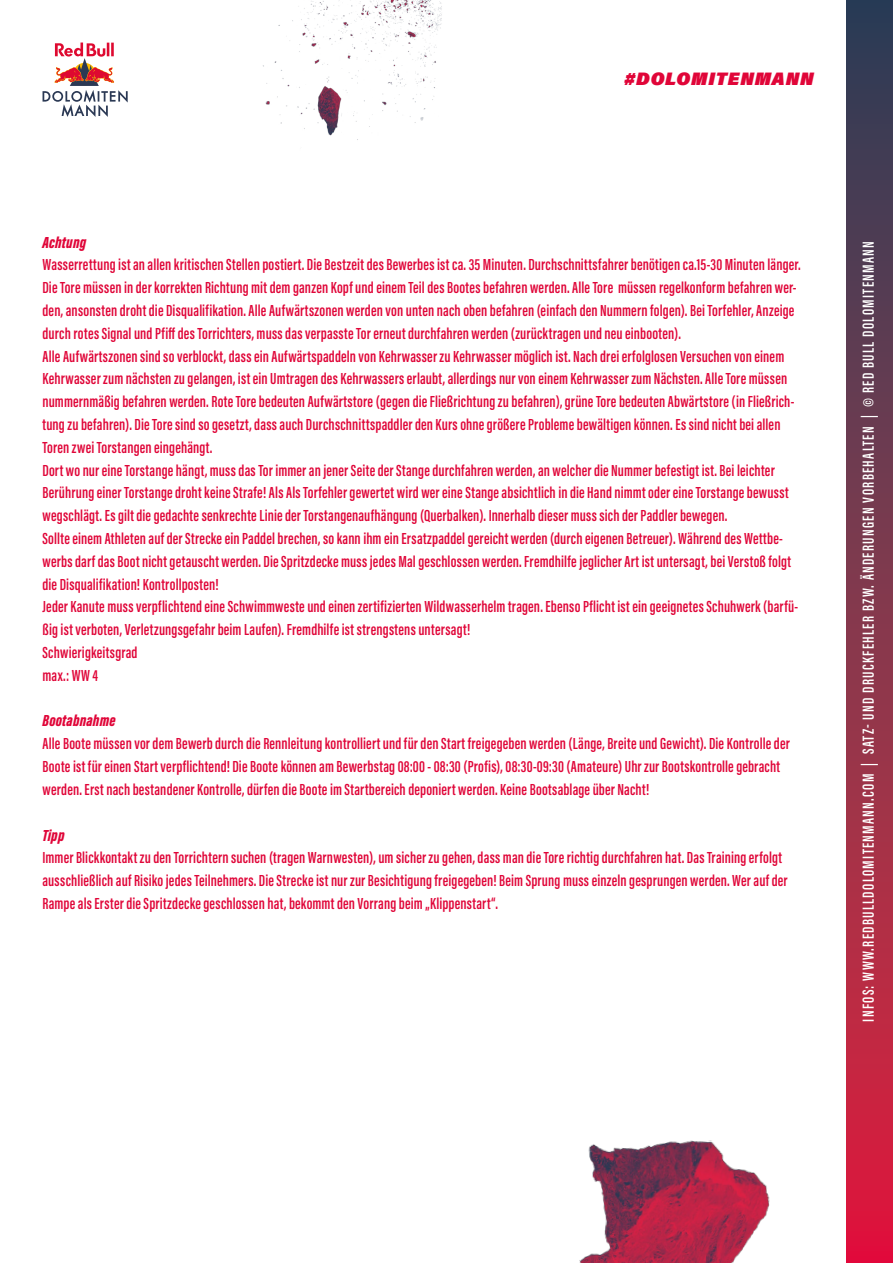
<style>
.page{position:relative;width:893px;height:1263px;background:#fff}
.page>*{position:absolute;margin:0;border:0;box-sizing:border-box;transform-origin:0 0}
.t1{font:italic 900 18px "Acumin Pro";letter-spacing:.04em;color:#e00538}
.t2{font:600 16.5px/22.8px "Acumin Pro Extra Cond";letter-spacing:.01em;color:#e00538}
.t3{font:600 16.5px "Acumin Pro Extra Cond";letter-spacing:.08em;color:#fff}
.t4{font:italic 900 16.5px "Acumin Pro Extra Cond";letter-spacing:.015em;color:#e00538}
</style>
<div class="page">
<svg style="left:846px;top:0;width:47px;height:1263px;background:#86324b"></svg>
<svg style="left:43px;top:43px;width:85px;height:74px"></svg>
<img style="left:263px;top:0;width:179px;height:140px">
<img style="left:579px;top:1140px;width:191px;height:123px">
<p class="t1" style="left:624px;top:66px;width:191px">#DOLOMITENMANN</p>
<p class="t4" style="left:43px;top:232px;width:45px">Achtung</p>
<p class="t2" style="left:43px;top:253px;width:760px">Wasserrettung ist an allen kritischen Stellen postiert. Die Bestzeit des Bewerbes ist ca. 35 Minuten. Durchschnittsfahrer benötigen ca.15-30 Minuten länger.<br>Die Tore müssen in der korrekten Richtung mit dem ganzen Kopf und einem Teil des Bootes befahren werden. Alle Tore müssen regelkonform befahren wer&shy;den, ansonsten droht die Disqualifikation. Alle Aufwärtszonen werden von unten nach oben befahren (einfach den Nummern folgen). Bei Torfehler, Anzeige durch rotes Signal und Pfiff des Torrichters, muss das verpasste Tor erneut durchfahren werden (zurücktragen und neu einbooten).<br>Alle Aufwärtszonen sind so verblockt, dass ein Aufwärtspaddeln von Kehrwasser zu Kehrwasser möglich ist. Nach drei erfolglosen Versuchen von einem Kehrwasser zum nächsten zu gelangen, ist ein Umtragen des Kehrwassers erlaubt, allerdings nur von einem Kehrwasser zum Nächsten. Alle Tore müssen nummernmäßig befahren werden. Rote Tore bedeuten Aufwärtstore (gegen die Fließrichtung zu befahren), grüne Tore bedeuten Abwärtstore (in Fließrich&shy;tung zu befahren). Die Tore sind so gesetzt, dass auch Durchschnittspaddler den Kurs ohne größere Probleme bewältigen können. Es sind nicht bei allen Toren zwei Torstangen eingehängt.<br>Dort wo nur eine Torstange hängt, muss das Tor immer an jener Seite der Stange durchfahren werden, an welcher die Nummer befestigt ist. Bei leichter Berührung einer Torstange droht keine Strafe! Als Als Torfehler gewertet wird wer eine Stange absichtlich in die Hand nimmt oder eine Torstange bewusst wegschlägt. Es gilt die gedachte senkrechte Linie der Torstangenaufhängung (Querbalken). Innerhalb dieser muss sich der Paddler bewegen.<br>Sollte einem Athleten auf der Strecke ein Paddel brechen, so kann ihm ein Ersatzpaddel gereicht werden (durch eigenen Betreuer). Während des Wettbe&shy;werbs darf das Boot nicht getauscht werden. Die Spritzdecke muss jedes Mal geschlossen werden. Fremdhilfe jeglicher Art ist untersagt, bei Verstoß folgt die Disqualifikation! Kontrollposten!<br>Jeder Kanute muss verpflichtend eine Schwimmweste und einen zertifizierten Wildwasserhelm tragen. Ebenso Pflicht ist ein geeignetes Schuhwerk (barfü&shy;ßig ist verboten, Verletzungsgefahr beim Laufen). Fremdhilfe ist strengstens untersagt!<br>Schwierigkeitsgrad<br>max.: WW 4</p>
<p class="t4" style="left:43px;top:711px;width:74px">Bootabnahme</p>
<p class="t2" style="left:43px;top:732px;width:749px">Alle Boote müssen vor dem Bewerb durch die Rennleitung kontrolliert und für den Start freigegeben werden (Länge, Breite und Gewicht). Die Kontrolle der<br>Boote ist für einen Start verpflichtend! Die Boote können am Bewerbstag 08:00 - 08:30 (Profis), 08:30-09:30 (Amateure) Uhr zur Bootskontrolle gebracht werden. Erst nach bestandener Kontrolle, dürfen die Boote im Startbereich deponiert werden. Keine Bootsablage über Nacht!</p>
<p class="t4" style="left:43px;top:825px;width:23px">Tipp</p>
<p class="t2" style="left:43px;top:846px;width:747px">Immer Blickkontakt zu den Torrichtern suchen (tragen Warnwesten), um sicher zu gehen, dass man die Tore richtig durchfahren hat. Das Training erfolgt ausschließlich auf Risiko jedes Teilnehmers. Die Strecke ist nur zur Besichtigung freigegeben! Beim Sprung muss einzeln gesprungen werden. Wer auf der<br>Rampe als Erster die Spritzdecke geschlossen hat, bekommt den Vorrang beim „Klippenstart“.</p>
<p class="t3" style="left:858px;top:1022px;width:782px;rotate:-90deg">INFOS: WWW.REDBULLDOLOMITENMANN.COM | SATZ- UND DRUCKFEHLER BZW. ÄNDERUNGEN VORBEHALTEN | © RED BULL DOLOMITENMANN</p>
</div>
